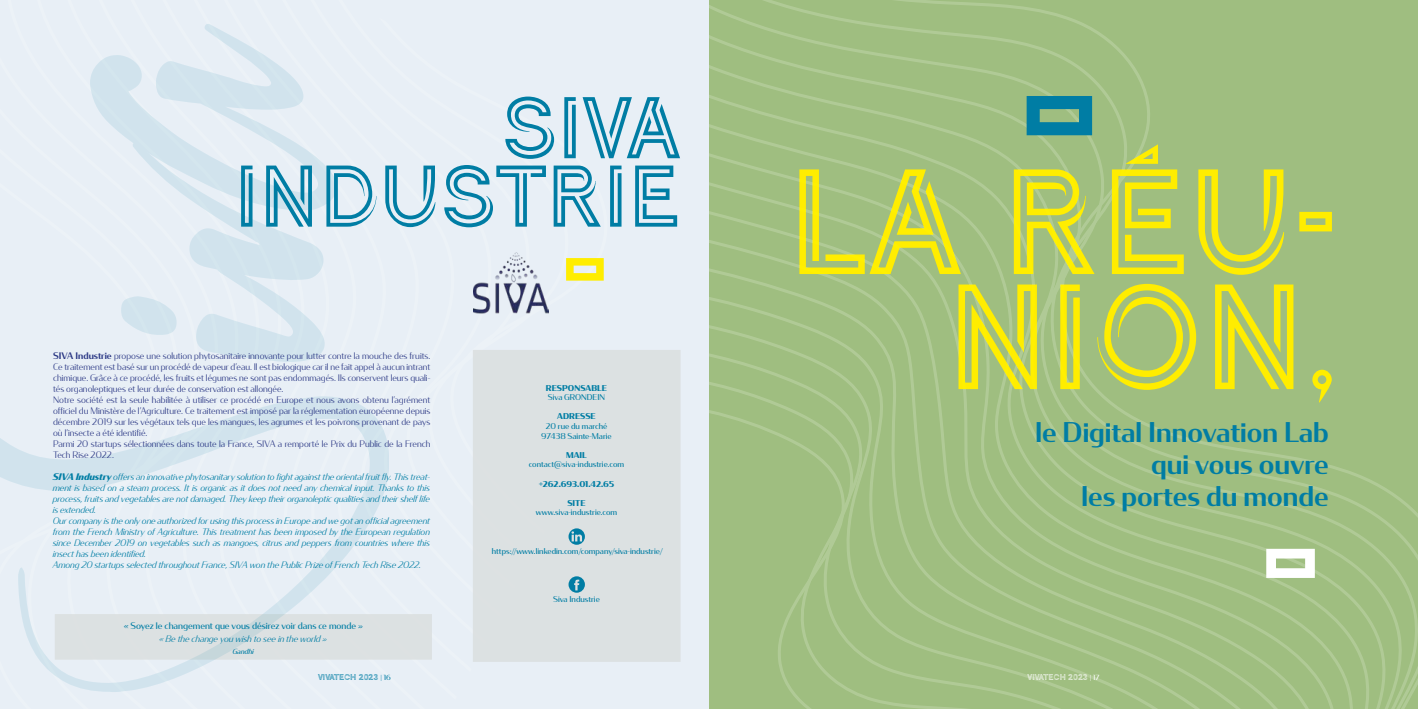
<style>
.page{position:relative;width:1418px;height:709px;background:#fff}
.page>*{position:absolute;margin:0;border:0;box-sizing:border-box;transform-origin:0 0}
.t1{font:609.3px "Kallem";color:#007da4}
.t2{font:158.9px/115px "Continuo";color:#ffed00;text-align:right}
.t3{font:92.8px/68.4px "Continuo";color:#007da4;text-align:right}
.t4{font:500 27px/32.4px "Condor";color:#007da4;text-align:right}
.t5{font:300 9px/11px "Condor";color:#283583}
.t6{font:italic 300 9px/11px "Condor";color:#007da4}
.t7{font:9px "Condor";color:#007da4}
.t8{font:9px "Continuo";color:#fff}
.t9{font:9px "Continuo";color:#007da4}
.t10{font:8px/9.6px "Condor";color:#007da4;text-align:center}
.t11{font:700 8px "Condor";color:#007da4}
.t12{font:italic 7px "Condor";color:#007da4}
.s1{font-weight:500}
.s2{font-weight:700}
.s3{font-family:"Condor";font-size:7px}
</style>
<div class="page">
<div style="left:0;top:0;width:26px;height:709px;background:#e8eff6"></div>
<div style="left:26px;top:0;width:27px;height:709px;background:#e8eff6"></div>
<div style="left:53px;top:0;width:27px;height:709px;background:#e8eff6"></div>
<div style="left:80px;top:0;width:27px;height:709px;background:#e8eff6"></div>
<div style="left:107px;top:0;width:27px;height:709px;background:#e8eff6"></div>
<div style="left:134px;top:0;width:27px;height:709px;background:#e8eff6"></div>
<div style="left:161px;top:0;width:27px;height:709px;background:#e8eff6"></div>
<div style="left:188px;top:0;width:28px;height:709px;background:#e8eff6"></div>
<div style="left:216px;top:0;width:27px;height:709px;background:#e8eff6"></div>
<div style="left:243px;top:0;width:466px;height:709px;background:#e8eff6"></div>
<div style="left:268px;top:0;width:441px;height:707px;background:#e8eff6"></div>
<div style="left:294px;top:0;width:415px;height:672px;background:#e8eff6"></div>
<div style="left:315px;top:0;width:394px;height:637px;background:#e8eff6"></div>
<div style="left:55px;top:614px;width:377px;height:45px;background:#dce1e2"></div>
<div style="left:1394px;top:0;width:17px;height:709px;background:#9fbe80"></div>
<div style="left:1378px;top:0;width:16px;height:709px;background:#9fbe80"></div>
<div style="left:1361px;top:0;width:17px;height:709px;background:#9fbe80"></div>
<div style="left:709px;top:0;width:652px;height:709px;background:#9fbe80"></div>
<div style="left:709px;top:74px;width:636px;height:635px;background:#9fbe80"></div>
<svg style="left:709px;top:114px;width:620px;height:595px;background:#a0be81"></svg>
<svg style="left:709px;top:154px;width:603px;height:555px;background:#a1bf82"></svg>
<svg style="left:709px;top:194px;width:587px;height:515px;background:#a1bf82"></svg>
<svg style="left:709px;top:234px;width:571px;height:475px;background:#a1bf83"></svg>
<svg style="left:709px;top:273px;width:554px;height:436px;background:#a0bf81"></svg>
<svg style="left:709px;top:307px;width:538px;height:402px;background:#a0bf82"></svg>
<svg style="left:709px;top:338px;width:521px;height:371px;background:#a0bf82"></svg>
<svg style="left:709px;top:367px;width:505px;height:342px;background:#a0bf82"></svg>
<svg style="left:709px;top:389px;width:501px;height:320px;background:#a0bf82"></svg>
<svg style="left:1026px;top:96px;width:66px;height:39px;background:#218a9c"></svg>
<div style="left:473px;top:350px;width:207px;height:312px;background:#dce1e2"></div>
<img style="left:473px;top:253px;width:75px;height:62px">
<svg style="left:568px;top:528px;width:17px;height:17px"></svg>
<svg style="left:568px;top:576px;width:17px;height:16px"></svg>
<svg style="left:566px;top:258px;width:37px;height:23px"></svg>
<h1 class="t1" style="left:-263px;top:696px;width:700px;rotate:-90deg">Siva</h1>
<h3 class="t3" style="left:235px;top:97px;width:447px">SIVA<br>INDUSTRIE</h3>
<p class="t5" style="left:53px;top:350px;width:379px"><span class="s1">SIVA Industrie</span> propose une solution phytosanitaire innovante pour lutter contre la mouche des fruits.<br>Ce traitement est basé sur un procédé de vapeur d’eau. Il est biologique car il ne fait appel à aucun intrant chimique. Grâce à ce procédé, les fruits et légumes ne sont pas endommagés. Ils conservent leurs quali&shy;tés organoleptiques et leur durée de conservation est allongée.<br>Notre société est la seule habilitée à utiliser ce procédé en Europe et nous avons obtenu l’agrément officiel du Ministère de l’Agriculture. Ce traitement est imposé par la réglementation européenne depuis décembre 2019 sur les végétaux tels que les mangues, les agrumes et les poivrons provenant de pays où l’insecte a été identifié.<br>Parmi 20 startups sélectionnées dans toute la France, SIVA a remporté le Prix du Public de la French Tech Rise 2022.</p>
<p class="t6" style="left:53px;top:471px;width:379px"><span class="s2">SIVA Industry</span> offers an innovative phytosanitary solution to fight against the oriental fruit fly. This treat&shy;ment is based on a steam process. It is organic as it does not need any chemical input. Thanks to this process, fruits and vegetables are not damaged. They keep their organoleptic qualities and their shelf life is extended.<br>Our company is the only one authorized for using this process in Europe and we got an official agreement from the French Ministry of Agriculture. This treatment has been imposed by the European regulation since December 2019 on vegetables such as mangoes, citrus and peppers from countries where this insect has been identified.<br>Among 20 startups selected throughout France, SIVA won the Public Prize of French Tech Rise 2022.</p>
<p class="t11" style="left:546px;top:382px;width:62px">RESPONSABLE</p>
<p class="t10" style="left:548px;top:392px;width:59px">Siva GRONDEIN</p>
<p class="t11" style="left:557px;top:411px;width:40px">ADRESSE</p>
<p class="t10" style="left:541px;top:421px;width:72px">20 rue du marché<br>97438 Sainte-Marie</p>
<p class="t11" style="left:566px;top:449px;width:22px">MAIL</p>
<p class="t10" style="left:529px;top:459px;width:97px">contact@siva-industrie.com</p>
<p class="t11" style="left:539px;top:478px;width:77px">+262.693.01.42.65</p>
<p class="t11" style="left:567px;top:497px;width:20px">SITE</p>
<p class="t10" style="left:536px;top:507px;width:83px">www.siva-industrie.com</p>
<p class="t10" style="left:492px;top:546px;width:172px">https://www.linkedin.com/company/siva-industrie/</p>
<p class="t10" style="left:553px;top:594px;width:48px">Siva Industrie</p>
<p class="t7" style="left:124px;top:620px;width:241px">« Soyez le changement que vous désirez voir dans ce monde »</p>
<p class="t6" style="left:159px;top:632px;width:169px">« Be the change you wish to see in the world »</p>
<p class="t12" style="left:233px;top:646px;width:23px">Gandhi</p>
<p class="t9" style="left:318px;top:672px;width:74px">VIVATECH 2023 <span class="s3">| 16</span></p>
<h2 class="t2" style="left:787px;top:171px;width:553px">LA RÉU-<br>NION,</h2>
<h3 class="t4" style="left:1035px;top:414px;width:295px">le Digital Innovation Lab qui vous ouvre<br>les portes du monde</h3>
<p class="t8" style="left:1027px;top:672px;width:73px">VIVATECH 2023 <span class="s3">| 17</span></p>
</div>
